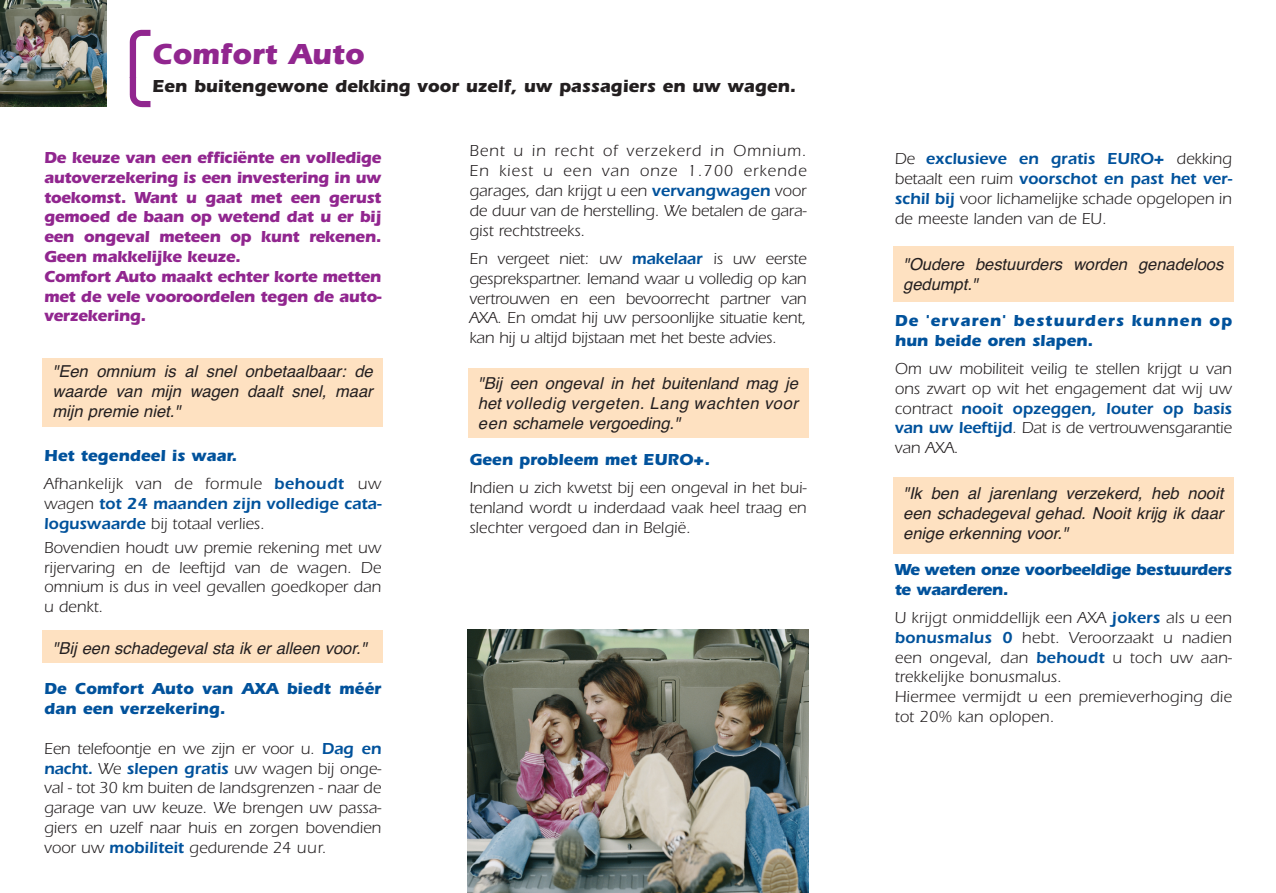
<style>
.page{position:relative;width:1276px;height:893px;background:#fff}
.page>*{position:absolute;margin:0;border:0;box-sizing:border-box;transform-origin:0 0}
.t1{font:700 30px "Itc Eras";color:#91268f}
.t2{font:700 18px "Itc Eras";color:#231f20}
.t3{font:16.5px/19.8px "Itc Eras";color:#231f20;text-align:justify}
.t4{font:italic 16.5px/19.8px "Helvetica";color:#231f20;text-align:justify}
.t5{font:700 16.5px/19.8px "Itc Eras";letter-spacing:-.02em;color:#91268f}
.t6{font:700 16.5px/19.8px "Itc Eras";color:#01529c}
.t7{font:600 16.5px/19.8px "Itc Eras";color:#01529c}
.t8{font:16.5px/28.3px "Itc Eras";letter-spacing:.025em;color:#231f20}
.t9{font:700 16.5px/19.8px "Itc Eras";letter-spacing:.06em;color:#01529c}
.t10{font:700 16.5px/19.8px "Itc Eras";letter-spacing:-.025em;color:#01529c}
.s1{font-weight:700;color:#01529c}
.s2{font-weight:600;color:#01529c}
.s3{font-weight:400;color:#231f20}
</style>
<div class="page">
<div style="left:468px;top:368px;width:340px;height:70px;background:#fee1c1"></div>
<div style="left:893px;top:246px;width:340px;height:55px;background:#fee1c1"></div>
<div style="left:893px;top:477px;width:340px;height:77px;background:#fee1c1"></div>
<div style="left:43px;top:630px;width:340px;height:32px;background:#fee1c1"></div>
<div style="left:43px;top:358px;width:340px;height:68px;background:#fee1c1"></div>
<img style="left:0;top:0;width:106px;height:107px">
<img style="left:129px;top:29px;width:22px;height:49px">
<img style="left:129px;top:78px;width:22px;height:30px">
<img style="left:468px;top:630px;width:340px;height:263px">
<h1 class="t1" style="left:152px;top:44px;width:214px">Comfort Auto</h1>
<p class="t2" style="left:152px;top:80px;width:645px">Een buitengewone dekking voor uzelf, uw passagiers en uw wagen.</p>
<p class="t5" style="left:44px;top:149px;width:339px">De keuze van een efficiënte en volledige autoverzekering is een investering in uw toekomst. Want u gaat met een gerust gemoed de baan op wetend dat u er bij een ongeval meteen op kunt rekenen.<br>Geen makkelijke keuze.<br>Comfort Auto maakt echter korte metten met de vele vooroordelen tegen de auto&shy;verzekering.</p>
<p class="t4" style="left:53px;top:363px;width:325px">"Een omnium is al snel onbetaalbaar: de waarde van mijn wagen daalt snel, maar mijn premie niet."</p>
<p class="t8" style="left:44px;top:443px;width:339px"><span class="s1">Het tegendeel is waar.<br></span>Afhankelijk van de formule <span class="s2">behoudt</span> uw</p>
<p class="t7" style="left:44px;top:495px;width:339px"><span class="s3">wagen</span> tot 24 maanden zijn volledige cata&shy;loguswaarde <span class="s3">bij totaal verlies.</span></p>
<p class="t3" style="left:44px;top:539px;width:339px">Bovendien houdt uw premie rekening met uw rijervaring en de leeftijd van de wagen. De omnium is dus in veel gevallen goedkoper dan u denkt.</p>
<p class="t4" style="left:53px;top:640px;width:319px">"Bij een schadegeval sta ik er alleen voor."</p>
<p class="t6" style="left:44px;top:681px;width:339px">De Comfort Auto van AXA biedt méér dan een verzekering.</p>
<p class="t3" style="left:44px;top:740px;width:339px">Een telefoontje en we zijn er voor u. <span class="s2">Dag en nacht.</span> We <span class="s2">slepen gratis</span> uw wagen bij onge&shy;val - tot 30 km buiten de landsgrenzen - naar de garage van uw keuze. We brengen uw passa&shy;giers en uzelf naar huis en zorgen bovendien voor uw <span class="s2">mobiliteit</span> gedurende 24 uur.</p>
<p class="t3" style="left:469px;top:143px;width:339px">Bent u in recht of verzekerd in Omnium.<br>En kiest u een van onze 1.700 erkende garages, dan krijgt u een <span class="s2">vervangwagen</span> voor de duur van de herstelling. We betalen de gara&shy;gist rechtstreeks.</p>
<p class="t3" style="left:469px;top:250px;width:339px">En vergeet niet: uw <span class="s2">makelaar</span> is uw eerste gesprekspartner. Iemand waar u volledig op kan vertrouwen en een bevoorrecht partner van AXA. En omdat hij uw persoonlijke situatie kent, kan hij u altijd bijstaan met het beste advies.</p>
<p class="t4" style="left:478px;top:375px;width:325px">"Bij een ongeval in het buitenland mag je hetvolledig vergeten. Lang wachten voor een schamele vergoeding."</p>
<p class="t6" style="left:469px;top:451px;width:242px">Geen probleem met EURO+.</p>
<p class="t3" style="left:469px;top:480px;width:339px">Indien u zich kwetst bij een ongeval in het bui&shy;tenland wordt u inderdaad vaak heel traag en slechter vergoed dan in België.</p>
<p class="t3" style="left:894px;top:151px;width:339px">De <span class="s2">exclusieve en gratis EURO+</span> dekking betaalt een ruim <span class="s2">voorschot en past het ver&shy;schil bij</span> voor lichamelijke schade opgelopen in de meeste landen van de EU.</p>
<p class="t4" style="left:903px;top:256px;width:325px">"Oudere bestuurders worden genadeloos gedumpt."</p>
<p class="t9" style="left:894px;top:312px;width:339px">De 'ervaren' bestuurders kunnen op hun beide oren slapen.</p>
<p class="t3" style="left:894px;top:360px;width:339px">Om uw mobiliteit veilig te stellen krijgt u van ons zwart op wit het engagement dat wij uw contract <span class="s2">nooit opzeggen, louter op basis van uw leeftijd</span>. Dat is de vertrouwensgarantie van AXA.</p>
<p class="t4" style="left:903px;top:485px;width:325px">"Ik ben al jarenlang verzekerd, heb nooit een schadegeval gehad. Nooit krijg ik daar enige erkenning voor."</p>
<p class="t10" style="left:894px;top:561px;width:339px">We weten onze voorbeeldige bestuurders te waarderen.</p>
<p class="t3" style="left:894px;top:609px;width:339px;text-align:left">U krijgt onmiddellijk een AXA <span class="s2">jokers</span> als u een <span class="s2">bonusmalus 0</span> hebt. Veroorzaakt u nadien een ongeval, dan <span class="s2">behoudt</span> u toch uw aan&shy;trekkelijke bonusmalus.<br>Hiermee vermijdt u een premieverhoging die tot 20% kan oplopen.</p>
</div>
